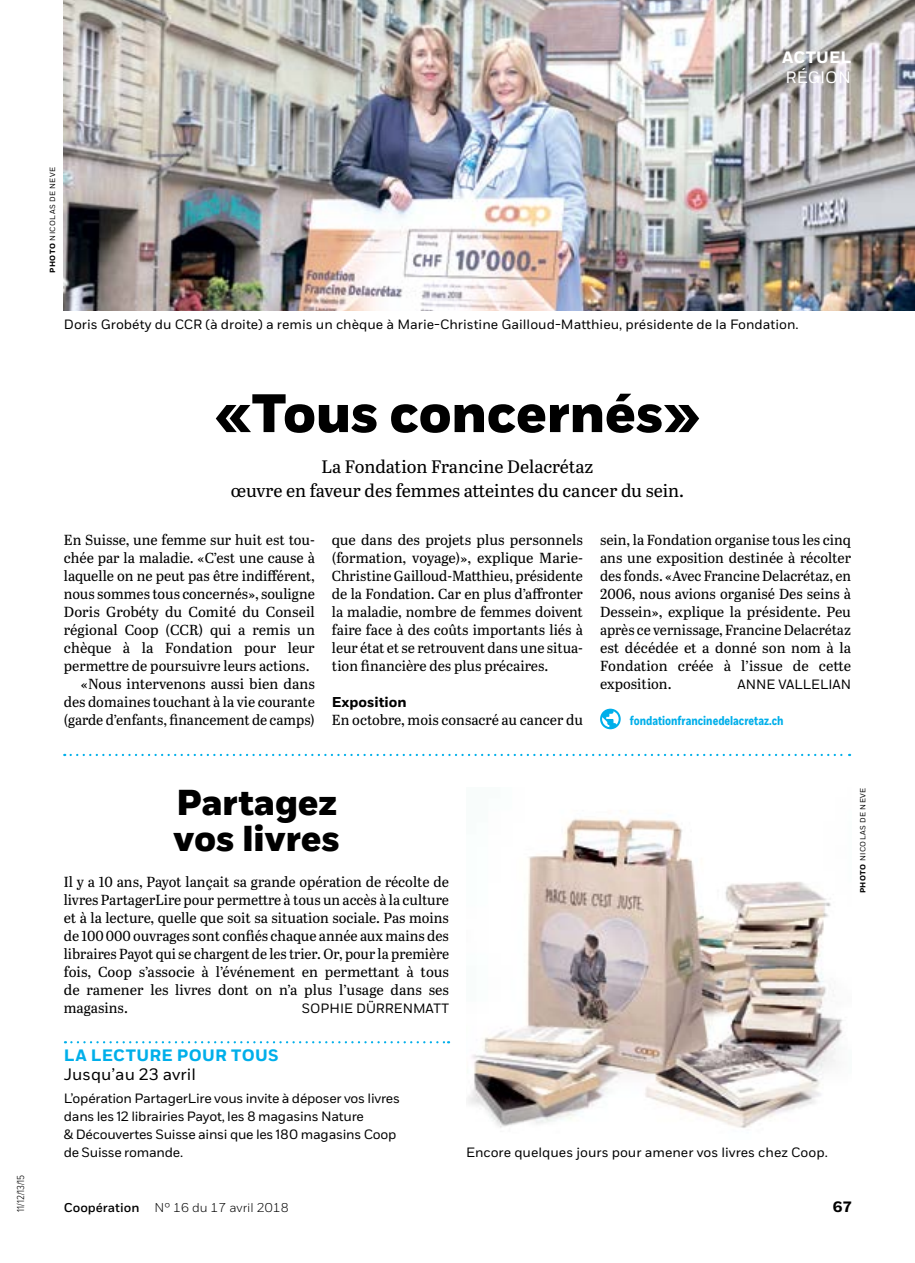
<style>
.page{position:relative;width:915px;height:1263px;background:#fff}
.page>*{position:absolute;margin:0;border:0;box-sizing:border-box;transform-origin:0 0}
.t1{font:800 54px "Fort";letter-spacing:-.005em;color:#000}
.t2{font:800 36px/36px "Fort";letter-spacing:-.005em;color:#000}
.t3{font:18px/23.2px "Abril Text";color:#000;text-align:center}
.t4{font:700 16.5px "Fort";letter-spacing:.015em;color:#00afea}
.t5{font:16.5px "Fort";color:#000}
.t6{font:700 16.5px "Fort";letter-spacing:.005em;color:#fff}
.t7{font:16.5px "Fort";color:#fff}
.t8{font:700 15px "Fort";color:#000}
.t9{font:14.55px/18px "Abril Text";color:#000;text-align:justify}
.t10{font:14.55px "Abril Text";color:#000;scale:.96 1}
.t11{font:700 14.25px "Fort";color:#000}
.t12{font:13.5px "Fort";color:#000}
.t13{font:13.5px/18px "Fort";letter-spacing:-.02em;color:#000}
.t14{font:700 12.75px "Fort Cond";color:#00afea}
.t15{font:300 12.75px "Fort";color:#000}
.t16{font:300 10.5px "Proxima Nova Cond";color:#000}
.t17{font:7.5px "Fort";letter-spacing:.055em;color:#000}
.s1{font-weight:700}
.s2{font-weight:500}
</style>
<div class="page">
<svg style="left:71px;top:754px;width:778px;height:2px"></svg>
<img style="left:64px;top:0;width:850px;height:311px">
<svg style="left:600px;top:709px;width:20px;height:20px"></svg>
<img style="left:468px;top:818px;width:375px;height:310px">
<svg style="left:65px;top:1041px;width:384px;height:2px"></svg>
<p class="t6" style="left:782px;top:48px;width:70px">ACTUEL</p>
<p class="t7" style="left:785px;top:67px;width:67px">RÉGION</p>
<p class="t16" style="left:15px;top:1212px;width:39px;rotate:-90deg">11/12/13/15</p>
<p class="t17" style="left:48px;top:273px;width:107px;rotate:-90deg"><span class="s1">PHOTO</span> NICOLAS DE NEVE</p>
<p class="t12" style="left:64px;top:316px;width:736px">Doris Grobéty du CCR (à droite) a remis un chèque à Marie-Christine Gailloud-Matthieu, présidente de la Fondation.</p>
<h1 class="t1" style="left:214px;top:380px;width:488px">«Tous concernés»</h1>
<p class="t3" style="left:231px;top:455px;width:454px">La Fondation Francine Delacrétaz<br>œuvre en faveur des femmes atteintes du cancer du sein.</p>
<p class="t9" style="left:64px;top:530px;width:252px">En Suisse, une femme sur huit est tou-</p>
<p class="t9" style="left:64px;top:548px;width:252px">chée par la maladie. «C’est une cause à</p>
<p class="t9" style="left:64px;top:566px;width:252px">laquelle on ne peut pas être indifférent,</p>
<p class="t9" style="left:64px;top:584px;width:252px">nous sommes tous concernés», souligne</p>
<p class="t9" style="left:64px;top:602px;width:252px">Doris Grobéty du Comité du Conseil</p>
<p class="t9" style="left:64px;top:620px;width:252px">régional Coop (CCR) qui a remis un</p>
<p class="t9" style="left:64px;top:638px;width:252px">chèque à la Fondation pour leur</p>
<p class="t9" style="left:64px;top:656px;width:247px">permettre de poursuivre leurs actions.</p>
<p class="t9" style="left:81px;top:674px;width:235px">«Nous intervenons aussi bien dans</p>
<p class="t9" style="left:64px;top:692px;width:253px">des domaines touchant à la vie courante</p>
<p class="t10" style="left:64px;top:709px;width:263px">(garde d’enfants, financement de camps)</p>
<p class="t9" style="left:332px;top:530px;width:252px">que dans des projets plus personnels (formation, voyage)», explique Marie-Christine Gailloud-Matthieu, présidente de la Fondation. Car en plus d’affronter la maladie, nombre de femmes doivent faire face à des coûts importants liés à leur état et se retrouvent dans une situa&shy;tion financière des plus précaires.</p>
<p class="t11" style="left:332px;top:693px;width:76px">Exposition</p>
<p class="t9" style="left:332px;top:710px;width:252px">En octobre, mois consacré au cancer du</p>
<p class="t9" style="left:600px;top:530px;width:252px">sein, la Fondation organise tous les cinq ans une exposition destinée à récolter des fonds. «Avec Francine Delacrétaz, en 2006, nous avions organisé Des seins à Dessein», explique la présidente. Peu après ce vernissage, Francine Delacrétaz est décédée et a donné son nom à la Fondation créée à l’issue de cette exposition.</p>
<p class="t12" style="left:737px;top:676px;width:115px">ANNE VALLELIAN</p>
<p class="t14" style="left:629px;top:712px;width:155px">fondationfrancinedelacretaz.ch</p>
<h2 class="t2" style="left:173px;top:786px;width:168px">Partagez vos livres</h2>
<p class="t9" style="left:64px;top:872px;width:386px">Il y a 10 ans, Payot lançait sa grande opération de récolte de livres PartagerLire pour permettre à tous un accès à la culture et à la lecture, quelle que soit sa situation sociale. Pas moins de 100 000 ouvrages sont confiés chaque année aux mains des libraires Payot qui se chargent de les trier. Or, pour la première fois, Coop s’associe à l’événement en permettant à tous de ramener les livres dont on n’a plus l’usage dans ses magasins.</p>
<p class="t12" style="left:302px;top:1000px;width:148px">SOPHIE DÜRRENMATT</p>
<p class="t4" style="left:64px;top:1045px;width:216px">LA LECTURE POUR TOUS</p>
<p class="t5" style="left:64px;top:1065px;width:134px">Jusqu’au 23 avril</p>
<p class="t13" style="left:64px;top:1090px;width:337px">L’opération PartagerLire vous invite à déposer vos livres dans les 12 librairies Payot, les 8 magasins Nature<br>&amp; Découvertes Suisse ainsi que les 180 magasins Coop de Suisse romande.</p>
<p class="t12" style="left:466px;top:1144px;width:363px">Encore quelques jours pour amener vos livres chez Coop.</p>
<p class="t17" style="left:858px;top:893px;width:107px;rotate:-90deg"><span class="s1">PHOTO</span> NICOLAS DE NEVE</p>
<p class="t15" style="left:64px;top:1200px;width:226px"><span class="s2">Coopération</span> N° 16 du 17 avril 2018</p>
<p class="t8" style="left:832px;top:1197px;width:20px">67</p>
</div>
